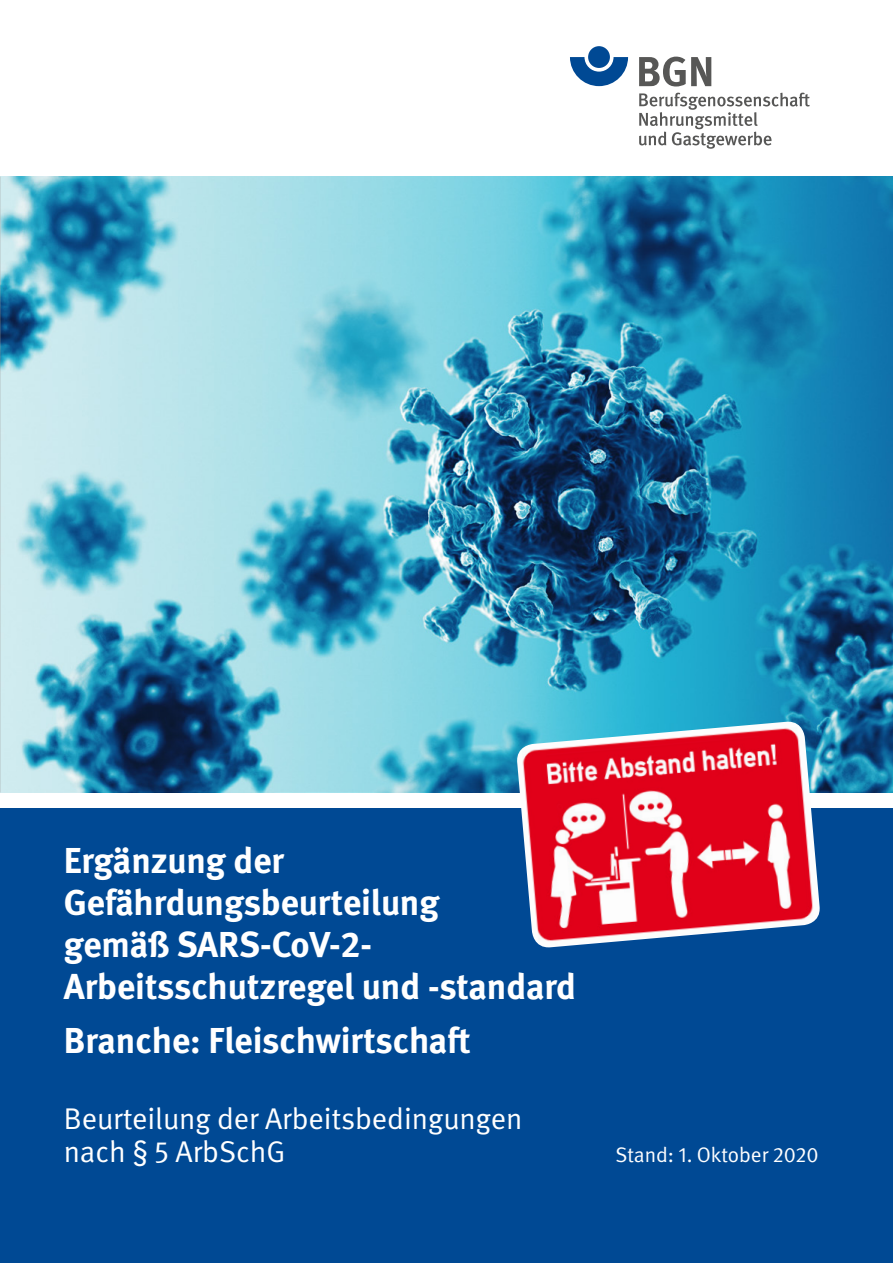
<style>
.page{position:relative;width:893px;height:1263px;background:#fff}
.page>*{position:absolute;margin:0;border:0;box-sizing:border-box;transform-origin:0 0}
.t1{font:700 36px/42px "DGUV Meta";color:#fff}
.t2{font:30px "DGUV Meta";color:#fff}
.t3{font:21px "DGUV Meta";color:#fff}
</style>
<div class="page">
<svg style="left:570px;top:57px;width:58px;height:29px"></svg>
<div style="left:588px;top:46px;width:22px;height:22px;background:#004994;border-radius:50%"></div>
<svg style="left:639px;top:57px;width:72px;height:30px"></svg>
<svg style="left:639px;top:93px;width:171px;height:56px"></svg>
<img style="left:0;top:176px;width:893px;height:616px">
<div style="left:0;top:808px;width:893px;height:455px;background:#004994"></div>
<img style="left:516px;top:722px;width:305px;height:226px">
<p class="t1" style="left:64px;top:841px;width:514px">Ergänzung der<br>Gefährdungsbeurteilung<br>gemäß SARS-CoV-2-<br>Arbeitsschutzregel und -standard</p>
<p class="t1" style="left:64px;top:1021px;width:408px">Branche: Fleischwirtschaft</p>
<p class="t2" style="left:64px;top:1102px;width:460px">Beurteilung der Arbeitsbedingungen</p>
<p class="t2" style="left:64px;top:1135px;width:223px">nach § 5 ArbSchG</p>
<p class="t3" style="left:615px;top:1143px;width:205px">Stand: 1. Oktober 2020</p>
</div>
